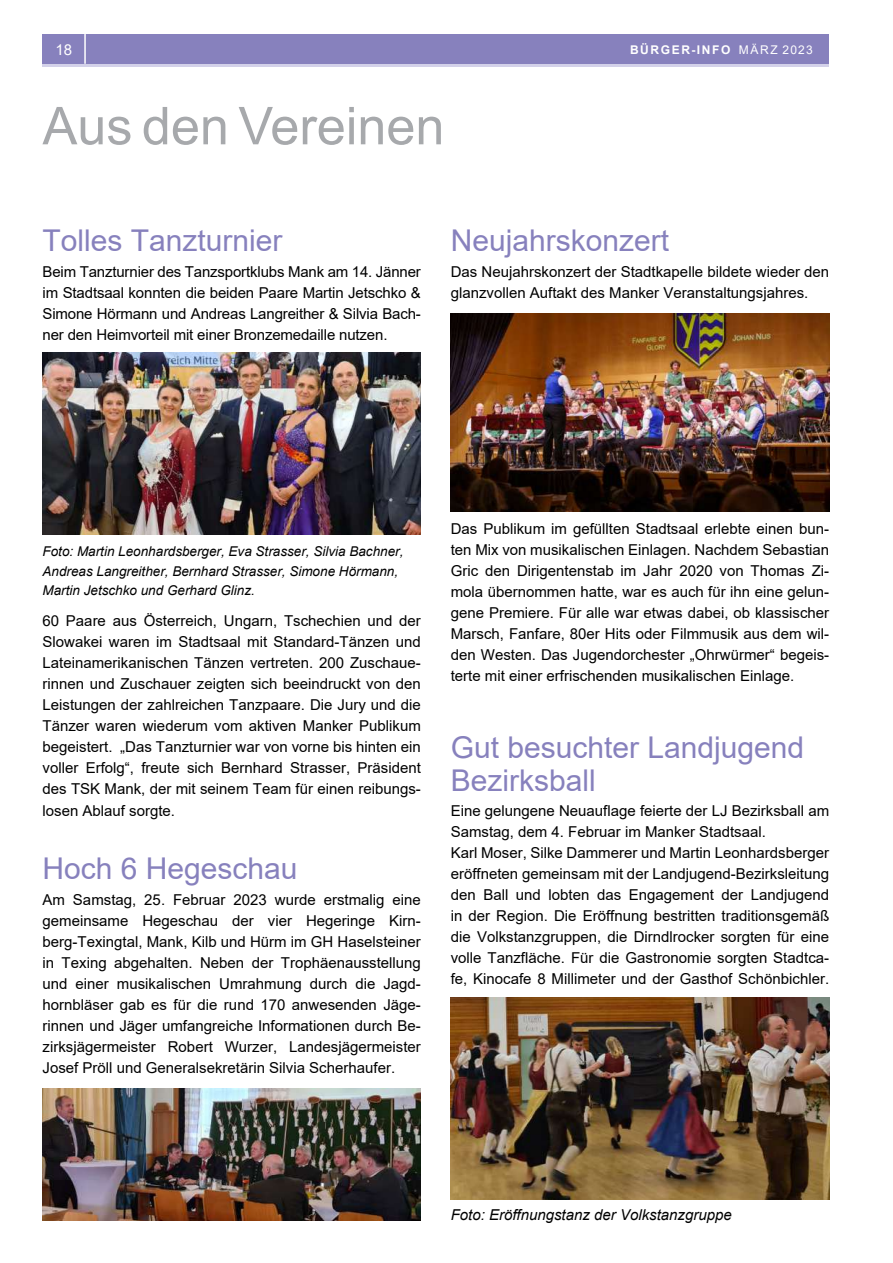
<style>
.page{position:relative;width:893px;height:1263px;background:#fff}
.page>*{position:absolute;margin:0;border:0;box-sizing:border-box;transform-origin:0 0}
.t1{font:52.2px "Arial";color:#a7a9ac}
.t2{font:30px/33px "Arial";color:#8781bd}
.t3{font:15px/21px "Arial";color:#000;text-align:justify}
.t4{font:italic 15px "Arial";color:#000}
.t5{font:15px "Arial";color:#fff}
.t6{font:italic 13.5px/19.5px "Arial";color:#000}
.t7{font:700 12px "Arial";letter-spacing:.135em;color:#fff}
.s1{font-weight:400}
</style>
<div class="page">
<img style="left:451px;top:997px;width:378px;height:202px">
<img style="left:43px;top:353px;width:378px;height:182px">
<img style="left:451px;top:314px;width:378px;height:197px">
<div style="left:43px;top:34px;width:786px;height:30px;background:#8781bd"></div>
<hr style="left:43px;top:64px;width:786px;height:2px;background:#d3d1e9">
<hr style="left:84px;top:34px;width:2px;height:30px;background:#fff">
<img style="left:43px;top:1089px;width:378px;height:131px">
<p class="t5" style="left:55px;top:44px;width:18px">18</p>
<p class="t7" style="left:630px;top:45px;width:184px">BÜRGER-INFO <span class="s1">MÄRZ 2023</span></p>
<h1 class="t1" style="left:43px;top:106px;width:403px">Aus den Vereinen</h1>
<h2 class="t2" style="left:43px;top:227px;width:242px">Tolles Tanzturnier</h2>
<p class="t3" style="left:43px;top:262px;width:380px">Beim Tanzturnier des Tanzsportklubs Mank am 14. Jänner im Stadtsaal konnten die beiden Paare Martin Jetschko &amp; Simone Hörmann und Andreas Langreither &amp; Silvia Bach&shy;ner den Heimvorteil mit einer Bronzemedaille nutzen.</p>
<h2 class="t2" style="left:451px;top:227px;width:220px">Neujahrskonzert</h2>
<p class="t3" style="left:451px;top:262px;width:380px">Das Neujahrskonzert der Stadtkapelle bildete wieder den glanzvollen Auftakt des Manker Veranstaltungsjahres.</p>
<p class="t6" style="left:43px;top:543px;width:362px">Foto: Martin Leonhardsberger, Eva Strasser, Silvia Bachner,<br>Andreas Langreither, Bernhard Strasser, Simone Hörmann,<br>Martin Jetschko und Gerhard Glinz.</p>
<p class="t3" style="left:43px;top:612px;width:380px">60 Paare aus Österreich, Ungarn, Tschechien und der Slowakei waren im Stadtsaal mit Standard-Tänzen und Lateinamerikanischen Tänzen vertreten. 200 Zuschaue&shy;rinnen und Zuschauer zeigten sich beeindruckt von den Leistungen der zahlreichen Tanzpaare. Die Jury und die Tänzer waren wiederum vom aktiven Manker Publikum begeistert. „Das Tanzturnier war von vorne bis hinten ein voller Erfolg“, freute sich Bernhard Strasser, Präsident des TSK Mank, der mit seinem Team für einen reibungs&shy;losen Ablauf sorgte.</p>
<h2 class="t2" style="left:43px;top:855px;width:257px">Hoch 6 Hegeschau</h2>
<p class="t3" style="left:43px;top:890px;width:380px">Am Samstag, 25. Februar 2023 wurde erstmalig eine gemeinsame Hegeschau der vier Hegeringe Kirn&shy;berg-Texingtal, Mank, Kilb und Hürm im GH Haselsteiner in Texing abgehalten. Neben der Trophäenausstellung und einer musikalischen Umrahmung durch die Jagd&shy;hornbläser gab es für die rund 170 anwesenden Jäge&shy;rinnen und Jäger umfangreiche Informationen durch Be&shy;zirksjägermeister Robert Wurzer, Landesjägermeister Josef Pröll und Generalsekretärin Silvia Scherhaufer.</p>
<p class="t3" style="left:451px;top:520px;width:380px">Das Publikum im gefüllten Stadtsaal erlebte einen bun&shy;ten Mix von musikalischen Einlagen. Nachdem Sebastian Gric den Dirigentenstab im Jahr 2020 von Thomas Zi&shy;mola übernommen hatte, war es auch für ihn eine gelun&shy;gene Premiere. Für alle war etwas dabei, ob klassischer Marsch, Fanfare, 80er Hits oder Filmmusik aus dem wil&shy;den Westen. Das Jugendorchester „Ohrwürmer“ begeis&shy;terte mit einer erfrischenden musikalischen Einlage.</p>
<h2 class="t2" style="left:451px;top:733px;width:355px">Gut besuchter Landjugend<br>Bezirksball</h2>
<p class="t3" style="left:451px;top:801px;width:380px;text-align:left">Eine gelungene Neuauflage feierte der LJ Bezirksball am Samstag, dem 4. Februar im Manker Stadtsaal.<br>Karl Moser, Silke Dammerer und Martin Leonhardsberger eröffneten gemeinsam mit der Landjugend-Bezirksleitung den Ball und lobten das Engagement der Landjugend in der Region. Die Eröffnung bestritten traditionsgemäß die Volkstanzgruppen, die Dirndlrocker sorgten für eine volle Tanzfläche. Für die Gastronomie sorgten Stadtca&shy;fe, Kinocafe 8 Millimeter und der Gasthof Schönbichler.</p>
<p class="t4" style="left:451px;top:1209px;width:282px">Foto: Eröffnungstanz der Volkstanzgruppe</p>
</div>
